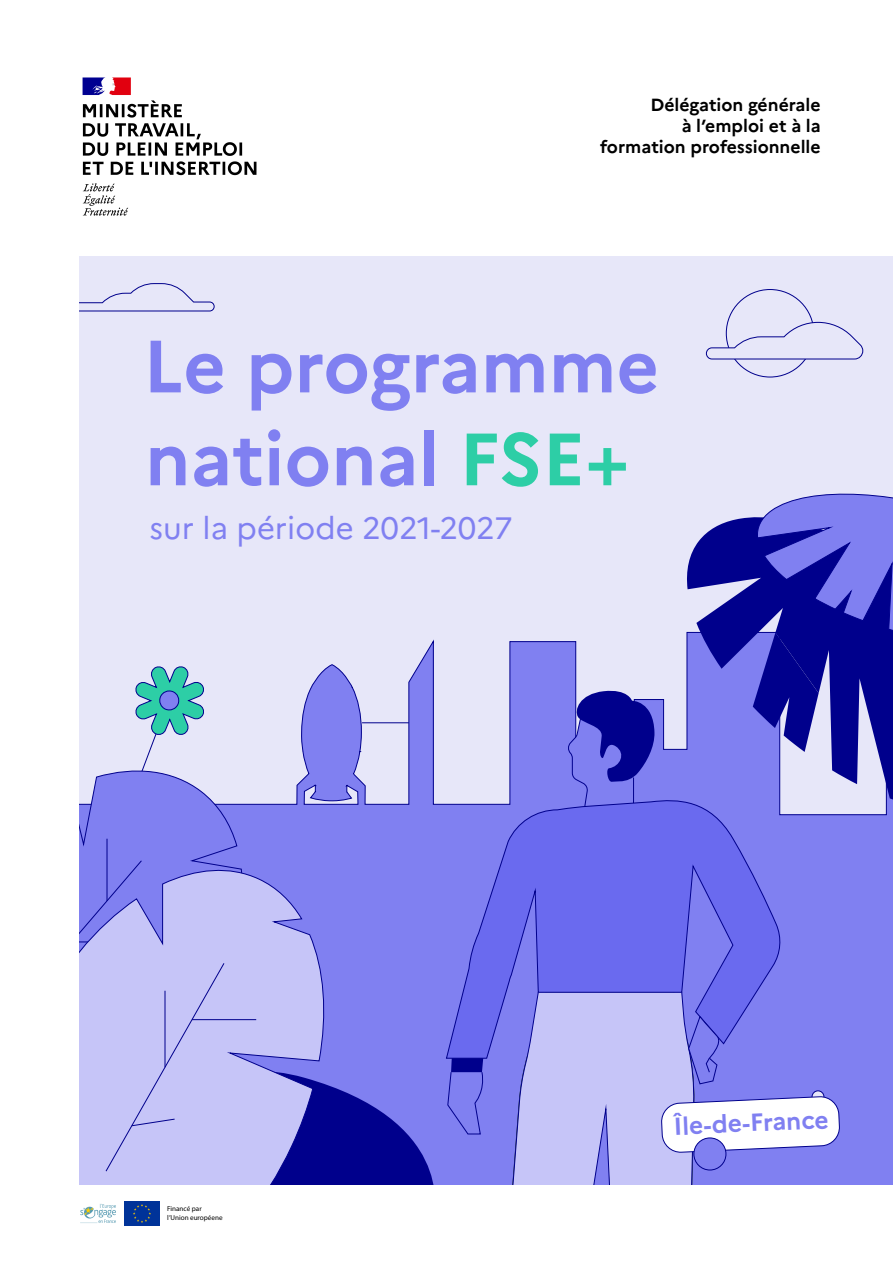
<style>
.page{position:relative;width:893px;height:1263px;background:#fff}
.page>*{position:absolute;margin:0;border:0;box-sizing:border-box;transform-origin:0 0}
.t1{font:700 73.8px/92.8px "Marianne";color:#8080f1}
.t2{font:30.9px "Marianne";color:#8080f1}
.t3{font:700 24.6px "Marianne";color:#8080f1}
.t4{font:700 17.55px/21.1px "Marianne";color:#000;text-align:right}
.t5{font:7.2px/8.6px "Myriad Pro";color:#000}
.s1{color:#2dcea6}
</style>
<div class="page">
<div style="left:80px;top:256px;width:813px;height:928px;background:#e7e7f9"></div>
<svg style="left:246px;top:639px;width:647px;height:545px"></svg>
<hr style="left:362px;top:722px;width:47px;height:1px;background:#00008c">
<svg style="left:328px;top:1035px;width:119px;height:149px;background:#4d4dc8"></svg>
<svg style="left:135px;top:666px;width:69px;height:100px"></svg>
<svg style="left:80px;top:766px;width:166px;height:98px"></svg>
<hr style="left:107px;top:839px;width:1px;height:62px;background:#00008c">
<svg style="left:80px;top:864px;width:248px;height:320px;background:#a3a3ea"></svg>
<hr style="left:192px;top:1019px;width:64px;height:1px;background:#00008c">
<svg style="left:80px;top:860px;width:145px;height:312px;background:#b9b8f5"></svg>
<svg style="left:685px;top:517px;width:208px;height:302px"></svg>
<svg style="left:753px;top:493px;width:140px;height:259px;background:#4141b8"></svg>
<svg style="left:80px;top:283px;width:135px;height:29px"></svg>
<svg style="left:445px;top:798px;width:338px;height:261px;background:#7070ee"></svg>
<svg style="left:567px;top:688px;width:88px;height:128px;background:#5050c8"></svg>
<img style="left:82px;top:77px;width:175px;height:139px">
<img style="left:124px;top:1201px;width:36px;height:24px">
<svg style="left:706px;top:322px;width:157px;height:38px"></svg>
<img style="left:80px;top:1204px;width:36px;height:19px">
<svg style="left:447px;top:990px;width:393px;height:194px;background:#a4a3f2"></svg>
<div style="left:694px;top:1138px;width:32px;height:32px;background:#8080f1;border-radius:50%"></div>
<div style="left:693px;top:1137px;width:33px;height:33px;border:1px solid #00008c;border-radius:50%"></div>
<p class="t4" style="left:600px;top:94px;width:222px">Délégation générale<br>à l’emploi et à la formation professionnelle</p>
<h1 class="t1" style="left:143px;top:320px;width:518px">Le programme national <span class="s1">FSE+</span></h1>
<h2 class="t2" style="left:149px;top:509px;width:365px">sur la période 2021-2027</h2>
<p class="t5" style="left:167px;top:1204px;width:57px">Financé par l’Union européene</p>
<h3 class="t3" style="left:673px;top:1112px;width:156px;rotate:-3deg">Île-de-France</h3>
</div>
